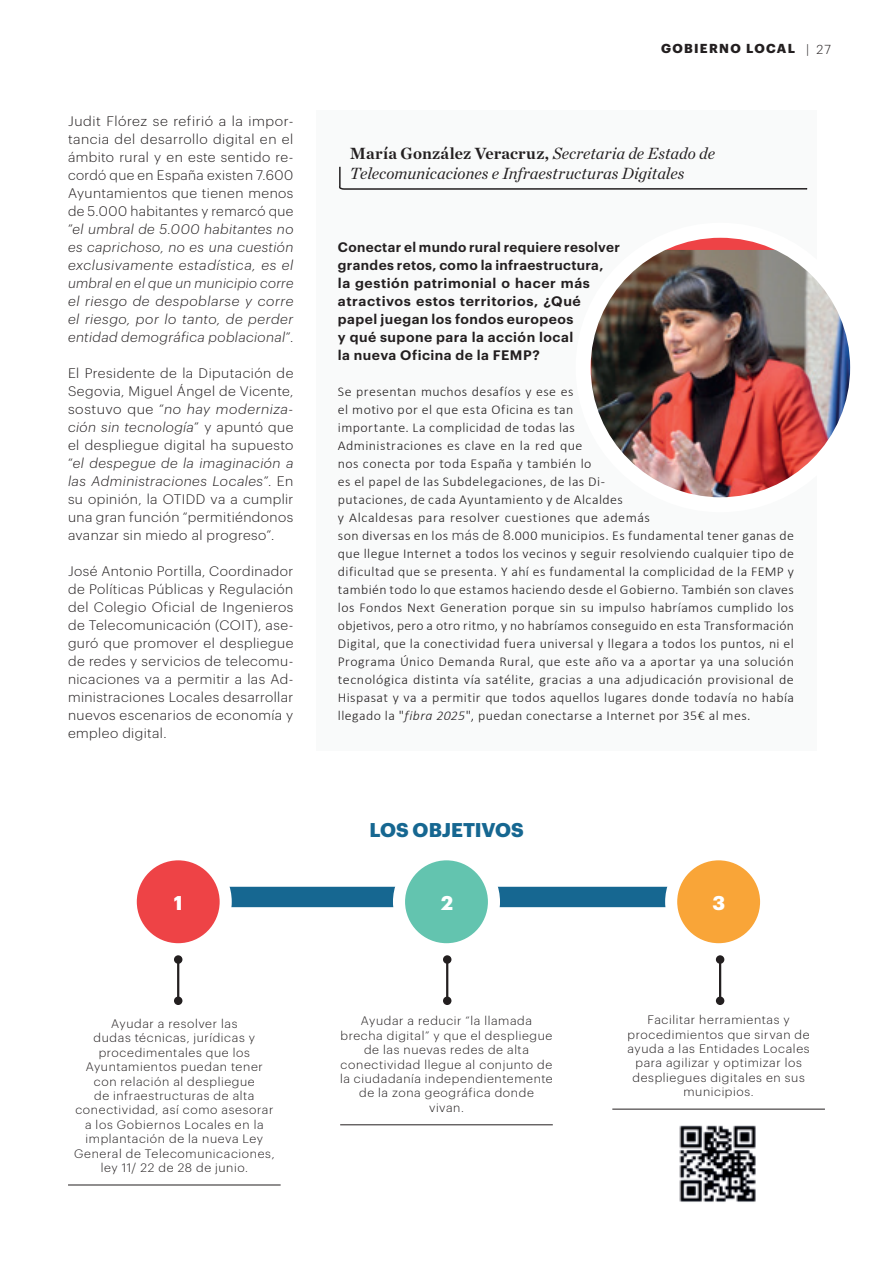
<style>
.page{position:relative;width:893px;height:1263px;background:#fff}
.page>*{position:absolute;margin:0;border:0;box-sizing:border-box;transform-origin:0 0}
.t1{font:700 19.5px "Graphik";letter-spacing:-.005em;color:#166791}
.t2{font:700 19.5px "Graphik";color:#fff}
.t3{font:italic 16.5px/19.8px "Chronicle Deck";color:#231f20}
.t4{font:300 13.5px/18px "Calibri";letter-spacing:.03em;color:#231f20}
.t5{font:300 13.5px/18px "Graphik";letter-spacing:.03em;color:#231f20;text-align:justify}
.t6{font:italic 300 13.5px/18px "Graphik";letter-spacing:.03em;color:#231f20;text-align:justify}
.t7{font:600 13.5px/18px "Graphik";letter-spacing:.035em;color:#231f20}
.t8{font:700 12.75px "Graphik";color:#231f20}
.t9{font:300 12.75px "Graphik";color:#231f20}
.t10{font:300 12px/14.4px "Graphik";letter-spacing:.05em;color:#231f20;text-align:center}
.s1{font-style:normal}
.s2{font-style:italic}
.s3{font-weight:700;font-style:normal}
.s4{font-family:"Graphik"}
</style>
<div class="page">
<div style="left:316px;top:111px;width:500px;height:640px;background:#f9fafa"></div>
<div style="left:230px;top:887px;width:437px;height:20px;background:#166791"></div>
<hr style="left:68px;top:1185px;width:213px;height:1px;background:#231f20">
<div style="left:174px;top:996px;width:8px;height:9px;background:#231f20;border-radius:50%"></div>
<div style="left:125px;top:848px;width:107px;height:107px;background:#fff;border-radius:50%"></div>
<div style="left:137px;top:860px;width:83px;height:83px;background:#ee4346;border-radius:50%"></div>
<hr style="left:177px;top:958px;width:2px;height:44px;background:#231f20">
<div style="left:174px;top:955px;width:8px;height:9px;background:#231f20;border-radius:50%"></div>
<hr style="left:340px;top:1124px;width:213px;height:1px;background:#231f20">
<div style="left:443px;top:996px;width:8px;height:9px;background:#231f20;border-radius:50%"></div>
<div style="left:393px;top:848px;width:107px;height:107px;background:#fff;border-radius:50%"></div>
<div style="left:405px;top:860px;width:83px;height:83px;background:#63c4af;border-radius:50%"></div>
<hr style="left:446px;top:958px;width:2px;height:44px;background:#231f20">
<div style="left:443px;top:955px;width:8px;height:9px;background:#231f20;border-radius:50%"></div>
<hr style="left:612px;top:1109px;width:213px;height:1px;background:#231f20">
<div style="left:716px;top:996px;width:8px;height:9px;background:#231f20;border-radius:50%"></div>
<div style="left:665px;top:848px;width:107px;height:107px;background:#fff;border-radius:50%"></div>
<div style="left:677px;top:860px;width:83px;height:83px;background:#f9a538;border-radius:50%"></div>
<hr style="left:719px;top:958px;width:2px;height:44px;background:#231f20">
<div style="left:716px;top:955px;width:8px;height:9px;background:#231f20;border-radius:50%"></div>
<svg style="left:339px;top:166px;width:469px;height:24px"></svg>
<img style="left:592px;top:250px;width:257px;height:246px">
<div style="left:576px;top:223px;width:289px;height:289px;border:15px solid #fff;border-radius:50%"></div>
<img style="left:679px;top:1125px;width:77px;height:77px">
<p class="t6" style="left:68px;top:111px;width:227px"><span class="s1">Judit Flórez se refirió a la impor&shy;tancia del desarrollo digital en el ámbito rural y en este sentido re&shy;cordó que en España existen 7.600<br>Ayuntamientos que tienen menos de 5.000 habitantes y remarcó que ”</span>el umbral de 5.000 habitantes no es caprichoso, no es una cuestión exclusivamente estadística, es el umbral en el que un municipio corre el riesgo de despoblarse y corre el riesgo, por lo tanto, de perder entidad demográfica poblacional<span class="s1">”.</span></p>
<p class="t5" style="left:68px;top:363px;width:227px">El Presidente de la Diputación de Segovia, Miguel Ángel de Vicente, sostuvo que “<span class="s2">no hay moderniza&shy;ción sin tecnología</span>” y apuntó que el despliegue digital ha supuesto “<span class="s2">el despegue de la imaginación a las Administraciones Locales</span>”. En su opinión, la OTIDD va a cumplir una gran función “permitiéndonos avanzar sin miedo al progreso”.</p>
<p class="t5" style="left:68px;top:561px;width:227px">José Antonio Portilla, Coordinador de Políticas Públicas y Regulación del Colegio Oficial de Ingenieros de Telecomunicación (COIT), ase&shy;guró que promover el despliegue de redes y servicios de telecomu&shy;nicaciones va a permitir a las Ad&shy;ministraciones Locales desarrollar nuevos escenarios de economía y empleo digital.</p>
<h1 class="t2" style="left:174px;top:887px;width:10px">1</h1>
<p class="t10" style="left:74px;top:1015px;width:202px">Ayudar a resolver las<br>dudas técnicas, jurídicas y procedimentales que los<br>Ayuntamientos puedan tener con relación al despliegue<br>de infraestructuras de alta conectividad, así como asesorar a los Gobiernos Locales en la implantación de la nueva Ley<br>General de Telecomunicaciones, ley 11/ 22 de 28 de junio.</p>
<p class="t8" style="left:661px;top:39px;width:11px">GOBIERNO</p>
<p class="t8" style="left:746px;top:39px;width:11px">LOCAL</p>
<p class="t9" style="left:806px;top:40px;width:26px">| 27</p>
<p class="t3" style="left:350px;top:143px;width:367px"><span class="s3">María González Veracruz,</span> Secretaria de Estado de<br>Telecomunicaciones e Infraestructuras Digitales</p>
<p class="t7" style="left:338px;top:237px;width:284px">Conectar el mundo rural requiere resolver grandes retos, como la infraestructura,<br>la gestión patrimonial o hacer más atractivos estos territorios, ¿Qué papel juegan los fondos europeos<br>y qué supone para la acción local<br>la nueva Oficina de la FEMP?</p>
<p class="t4" style="left:338px;top:382px;width:458px">Se presentan muchos desafíos y ese es<br>el motivo por el que esta Oficina es tan<br>importante. La complicidad de todas las<br>Administraciones es clave en la red que<br>nos conecta por toda España y también lo<br>es el papel de las Subdelegaciones, de las Di-<br>putaciones, de cada Ayuntamiento y de Alcaldes<br>y Alcaldesas para resolver cuestiones que además<br>son diversas en los <span class="s4">más de 8</span>.000 municipios. Es fundamental tener ganas de que llegue Internet a todos los vecinos y seguir resolviendo cualquier tipo de dificultad que se presenta. Y ahí es fundamental la complicidad de la FEMP y también todo lo que estamos haciendo desde el Gobierno. También son claves los Fondos Next Generation porque sin su impulso habríamos cumplido los objetivos, pero a otro ritmo, y no habríamos conseguido en esta Transformación Digital, que la conectividad fuera universal y llegara a todos los puntos, ni el Programa Único Demanda Rural, que este año va a aportar ya una solución tecnológica distinta vía satélite, gracias a una adjudicación provisional de Hispasat y va a permitir que todos aquellos lugares donde todavía no había llegado la "<span class="s2">fibra 2025</span>", puedan conectarse a Internet por 35€ al mes.</p>
<h1 class="t1" style="left:369px;top:815px;width:156px">LOS OBJETIVOS</h1>
<h1 class="t2" style="left:441px;top:887px;width:13px">2</h1>
<p class="t10" style="left:340px;top:1013px;width:214px">Ayudar a reducir “la llamada brecha digital” y que el despliegue de las nuevas redes de alta conectividad llegue al conjunto de la ciudadanía independientemente de la zona geográfica donde vivan.</p>
<h1 class="t2" style="left:712px;top:887px;width:14px">3</h1>
<p class="t10" style="left:628px;top:1012px;width:184px">Facilitar herramientas y procedimientos que sirvan de ayuda a las Entidades Locales para agilizar y optimizar los despliegues digitales en sus municipios.</p>
</div>
